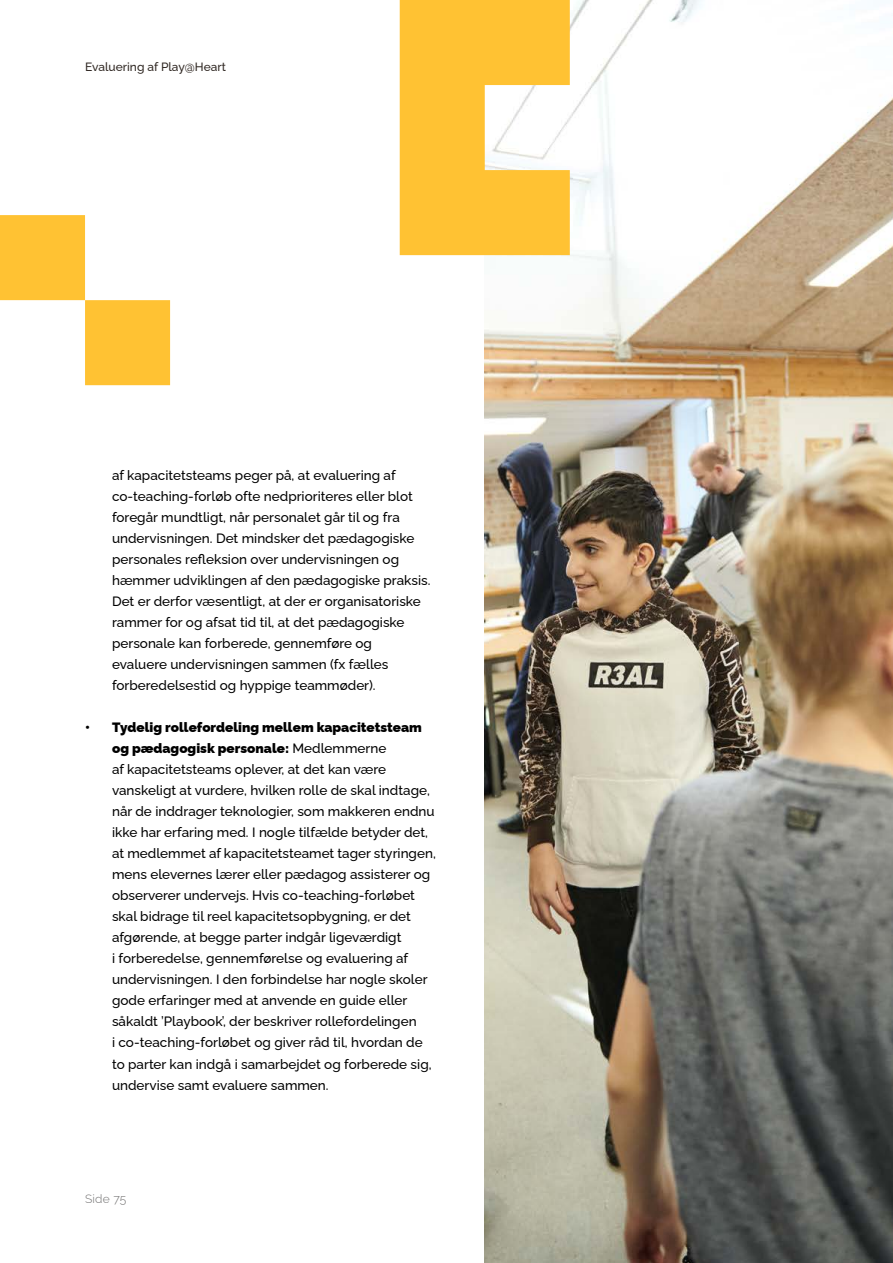
<style>
.page{position:relative;width:893px;height:1263px;background:#fff}
.page>*{position:absolute;margin:0;border:0;box-sizing:border-box;transform-origin:0 0}
.t1{font:500 13.5px/21px "Raleway";color:#000}
.t2{font:500 12px "Raleway";color:#2f2722}
.t3{font:300 12px "Raleway";letter-spacing:.02em;color:#706f6f}
.s1{font-weight:900}
</style>
<div class="page">
<svg style="left:0;top:215px;width:170px;height:170px"></svg>
<img style="left:485px;top:0;width:408px;height:1263px">
<svg style="left:400px;top:0;width:170px;height:255px"></svg>
<p class="t2" style="left:85px;top:57px;width:142px">Evaluering af Play@Heart</p>
<p class="t1" style="left:112px;top:463px;width:320px">af kapacitetsteams peger på, at evaluering af co-teaching-forløb ofte nedprioriteres eller blot foregår mundtligt, når personalet går til og fra undervisningen. Det mindsker det pædagogiske personales refleksion over undervisningen og hæmmer udviklingen af den pædagogiske praksis.<br>Det er derfor væsentligt, at der er organisatoriske rammer for og afsat tid til, at det pædagogiske personale kan forberede, gennemføre og<br>evaluere undervisningen sammen (fx fælles forberedelsestid og hyppige teammøder).</p>
<p class="t1" style="left:112px;top:716px;width:325px;text-indent:-27px"><span class="s1">• Tydelig rollefordeling mellem kapacitetsteam og pædagogisk personale:</span> Medlemmerne<br>af kapacitetsteams oplever, at det kan være vanskeligt at vurdere, hvilken rolle de skal indtage, når de inddrager teknologier, som makkeren endnu ikke har erfaring med. I nogle tilfælde betyder det, at medlemmet af kapacitetsteamet tager styringen, mens elevernes lærer eller pædagog assisterer og observerer undervejs. Hvis co-teaching-forløbet skal bidrage til reel kapacitetsopbygning, er det afgørende, at begge parter indgår ligeværdigt<br>i forberedelse, gennemførelse og evaluering af undervisningen. I den forbindelse har nogle skoler gode erfaringer med at anvende en guide eller såkaldt ’Playbook’, der beskriver rollefordelingen<br>i co-teaching-forløbet og giver råd til, hvordan de to parter kan indgå i samarbejdet og forberede sig, undervise samt evaluere sammen.</p>
<p class="t3" style="left:85px;top:1189px;width:43px">Side 75</p>
</div>
